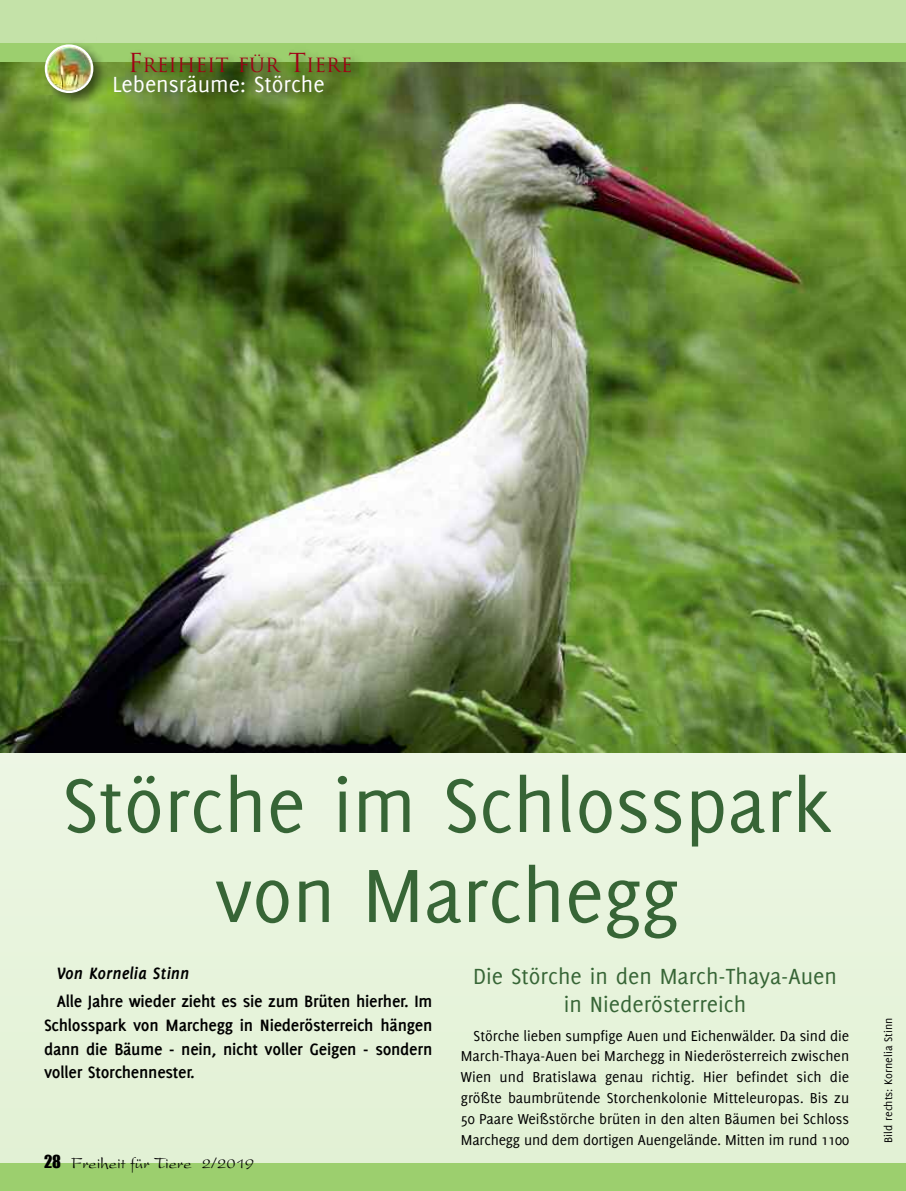
<style>
.page{position:relative;width:906px;height:1191px;background:#fff}
.page>*{position:absolute;margin:0;border:0;box-sizing:border-box;transform-origin:0 0}
.t1{font:82.5px/90px "Delicious";color:#376536;text-align:center}
.t2{font:24px/28.5px "Delicious";color:#376536;text-align:center}
.t3{font:24px "Delicious";color:#fff}
.t4{font:19.2px "Trajan";color:#a10016}
.t5{font:700 18px/23.7px "Delicious";letter-spacing:-.015em;color:#000;text-align:justify}
.t6{font:italic 700 18px "Delicious";color:#000}
.t7{font:16.5px "President";color:#000}
.t8{font:15.75px/20.9px "Delicious";letter-spacing:-.01em;color:#000;text-align:justify}
.t9{font:12px "Delicious";color:#000}
.s1{font-size:25.5px}
.s2{font-family:"Impact"}
</style>
<div class="page">
<div style="left:0;top:55px;width:906px;height:1135px;background:#e7f4dc"></div>
<img style="left:0;top:61px;width:906px;height:691px">
<div style="left:0;top:1163px;width:906px;height:28px;background:#9ccf6e"></div>
<div style="left:0;top:0;width:906px;height:44px;background:#c4e2a8"></div>
<div style="left:0;top:43px;width:906px;height:18px;background:#9ccf6e"></div>
<img style="left:38px;top:61px;width:64px;height:52px">
<img style="left:42px;top:44px;width:313px;height:64px">
<img style="left:102px;top:61px;width:597px;height:67px">
<p class="t4" style="left:128px;top:54px;width:226px"><span class="s1">F</span>REIHEIT FÜR <span class="s1">T</span>IERE</p>
<h2 class="t3" style="left:112px;top:75px;width:214px">Lebensräume: Störche</h2>
<h1 class="t1" style="left:63px;top:765px;width:770px">Störche im Schlosspark von Marchegg</h1>
<p class="t6" style="left:57px;top:966px;width:134px">Von Kornelia Stinn</p>
<p class="t5" style="left:44px;top:990px;width:390px;text-indent:13px">Alle Jahre wieder zieht es sie zum Brüten hierher. Im Schlosspark von Marchegg in Niederösterreich hängen dann die Bäume - nein, nicht voller Geigen - sondern voller Storchennester.</p>
<h2 class="t2" style="left:473px;top:963px;width:365px">Die Störche in den March-Thaya-Auen in Niederösterreich</h2>
<p class="t8" style="left:461px;top:1026px;width:390px;text-indent:13px">Störche lieben sumpfige Auen und Eichenwälder. Da sind die March-Thaya-Auen bei Marchegg in Niederösterreich zwischen Wien und Bratislawa genau richtig. Hier befindet sich die größte baumbrütende Storchenkolonie Mitteleuropas. Bis zu 50 Paare Weißstörche brüten in den alten Bäumen bei Schloss Marchegg und dem dortigen Auengelände. Mitten im rund 1100</p>
<p class="t9" style="left:884px;top:1142px;width:126px;rotate:-90deg">Bild rechts: Kornelia Stinn</p>
<p class="t7" style="left:44px;top:1158px;width:211px"><span class="s2">28</span> Freiheit für Tiere 2/2019</p>
</div>
